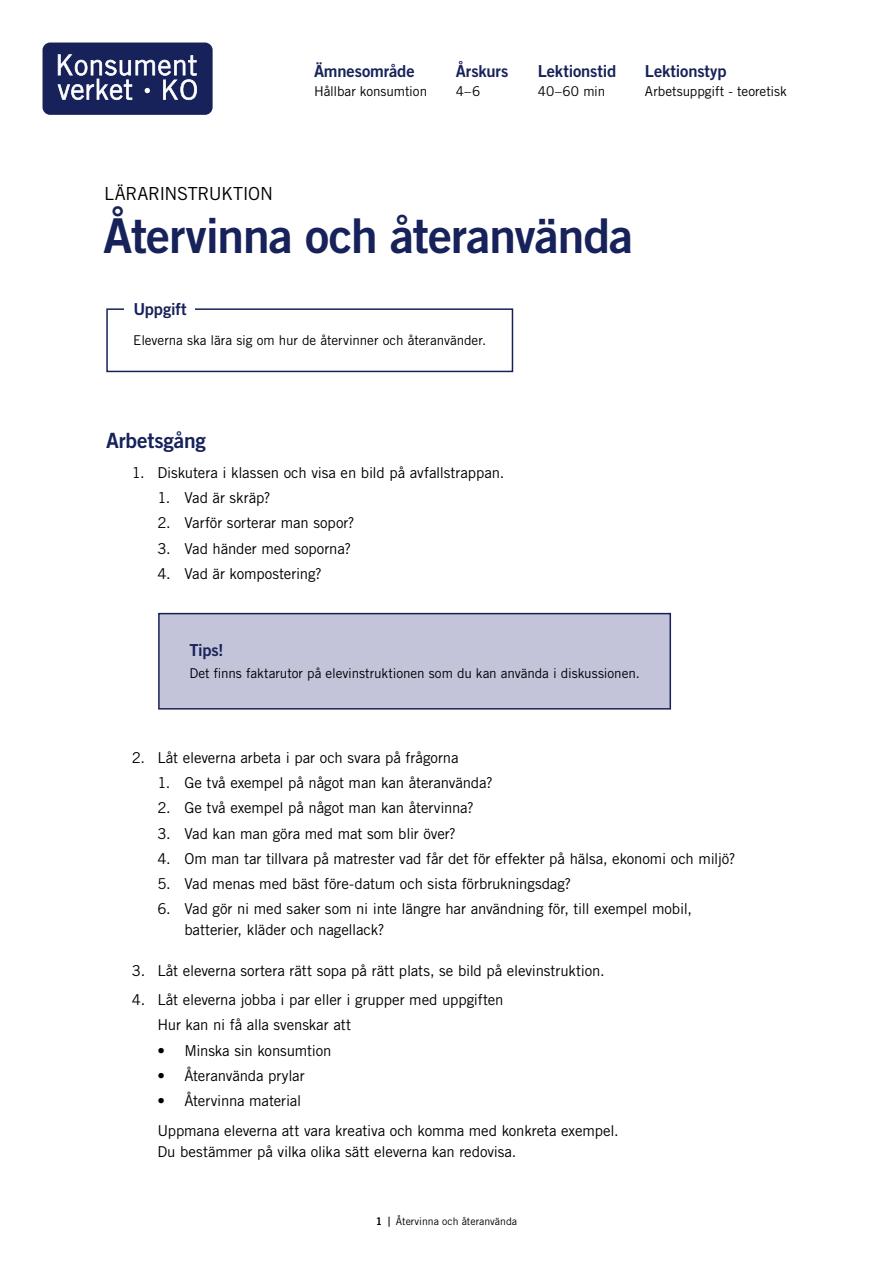
<style>
.page{position:relative;width:893px;height:1263px;background:#fff}
.page>*{position:absolute;margin:0;border:0;box-sizing:border-box;transform-origin:0 0}
.Rubrik_1__H1{font:48px "Trade Gothic LT Std Bd 2";letter-spacing:-.02em;color:#162259}
.Rubrik_2__H2{font:21px "Trade Gothic LT Std Bd 2";letter-spacing:-.01em;color:#162259}
.Överrubrik__P{font:18px "Trade Gothic LT Std";letter-spacing:-.025em;color:#000}
.Notis_-_Rubrik_1__H3{font:16.5px "Trade Gothic LT Std Bd 2";letter-spacing:-.01em;color:#162259}
.Numrerad__ej_nummer{font:15px/21px "Trade Gothic LT Std";letter-spacing:-.01em;color:#000}
.Notis_-_Brödtext__P{font:13.5px "Trade Gothic LT Std";letter-spacing:-.005em;color:#000}
.t1{font:10.5px "Trade Gothic LT Std";color:#000}
.t2{font:10.5px "Trade Gothic LT Std Bd 2";color:#000}
</style>
<div class="page">
<div style="left:43px;top:43px;width:170px;height:72px;background:#162259;border-radius:8px"></div>
<svg style="left:57px;top:54px;width:140px;height:46px"></svg>
<svg style="left:106px;top:308px;width:408px;height:65px"></svg>
<div style="left:125px;top:295px;width:70px;height:29px;background:#fff"></div>
<div style="left:159px;top:614px;width:511px;height:95px;background:#c3c4da"></div>
<div style="left:158px;top:613px;width:513px;height:96px;border:2px solid #162259"></div>
<p class="Notis_-_Rubrik_1__H3" style="left:314px;top:61px;width:102px">Ämnesområde</p>
<p class="Notis_-_Brödtext__P" style="left:314px;top:83px;width:115px">Hållbar konsumtion</p>
<p class="Notis_-_Rubrik_1__H3" style="left:456px;top:61px;width:54px">Årskurs</p>
<p class="Notis_-_Brödtext__P" style="left:456px;top:83px;width:26px">4–6</p>
<p class="Notis_-_Rubrik_1__H3" style="left:538px;top:61px;width:80px">Lektionstid</p>
<p class="Notis_-_Brödtext__P" style="left:538px;top:83px;width:69px">40–60 min</p>
<p class="Notis_-_Rubrik_1__H3" style="left:645px;top:61px;width:83px">Lektionstyp</p>
<p class="Notis_-_Brödtext__P" style="left:645px;top:83px;width:143px">Arbetsuppgift - teoretisk</p>
<p class="Överrubrik__P" style="left:104px;top:183px;width:170px">LÄRARINSTRUKTION</p>
<h1 class="Rubrik_1__H1" style="left:103px;top:206px;width:531px">Återvinna och återanvända</h1>
<h2 class="Notis_-_Rubrik_1__H3" style="left:133px;top:299px;width:55px">Uppgift</h2>
<p class="Notis_-_Brödtext__P" style="left:133px;top:332px;width:354px">Eleverna ska lära sig om hur de återvinner och återanvänder.</p>
<h2 class="Rubrik_2__H2" style="left:106px;top:428px;width:101px">Arbetsgång</h2>
<p class="Numrerad__ej_nummer" style="left:132px;top:462px;width:374px">1. Diskutera i klassen och visa en bild på avfallstrappan.</p>
<p class="Numrerad__ej_nummer" style="left:157px;top:487px;width:115px">1. Vad är skräp?</p>
<p class="Numrerad__ej_nummer" style="left:157px;top:512px;width:198px">2. Varför sorterar man sopor?</p>
<p class="Numrerad__ej_nummer" style="left:157px;top:538px;width:195px">3. Vad händer med soporna?</p>
<p class="Numrerad__ej_nummer" style="left:157px;top:563px;width:166px">4. Vad är kompostering?</p>
<h3 class="Notis_-_Rubrik_1__H3" style="left:189px;top:640px;width:36px">Tips!</h3>
<p class="Notis_-_Brödtext__P" style="left:189px;top:665px;width:452px">Det finns faktarutor på elevinstruktionen som du kan använda i diskussionen.</p>
<p class="Numrerad__ej_nummer" style="left:132px;top:747px;width:328px">2. Låt eleverna arbeta i par och svara på frågorna</p>
<p class="Numrerad__ej_nummer" style="left:157px;top:772px;width:337px">1. Ge två exempel på något man kan återanvända?</p>
<p class="Numrerad__ej_nummer" style="left:157px;top:797px;width:318px">2. Ge två exempel på något man kan återvinna?</p>
<p class="Numrerad__ej_nummer" style="left:157px;top:823px;width:300px">3. Vad kan man göra med mat som blir över?</p>
<p class="Numrerad__ej_nummer" style="left:157px;top:848px;width:580px">4. Om man tar tillvara på matrester vad får det för effekter på hälsa, ekonomi och miljö?</p>
<p class="Numrerad__ej_nummer" style="left:157px;top:873px;width:415px">5. Vad menas med bäst före-datum och sista förbrukningsdag?</p>
<p class="Numrerad__ej_nummer" style="left:184px;top:898px;width:509px;text-indent:-27px">6. Vad gör ni med saker som ni inte längre har användning för, till exempel mobil, batterier, kläder och nagellack?</p>
<p class="Numrerad__ej_nummer" style="left:132px;top:959px;width:474px">3. Låt eleverna sortera rätt sopa på rätt plats, se bild på elevinstruktion.</p>
<p class="Numrerad__ej_nummer" style="left:157px;top:987px;width:348px;line-height:25.2px;text-indent:-26px">4. Låt eleverna jobba i par eller i grupper med uppgiften<br>Hur kan ni få alla svenskar att</p>
<p class="Numrerad__ej_nummer" style="left:157px;top:1039px;width:176px">• Minska sin konsumtion</p>
<p class="Numrerad__ej_nummer" style="left:157px;top:1065px;width:149px">• Återanvända prylar</p>
<p class="Numrerad__ej_nummer" style="left:157px;top:1090px;width:145px">• Återvinna material</p>
<p class="Numrerad__ej_nummer" style="left:157px;top:1119px;width:463px">Uppmana eleverna att vara kreativa och komma med konkreta exempel.<br>Du bestämmer på vilka olika sätt eleverna kan redovisa.</p>
<p class="t2" style="left:376px;top:1215px;width:8px">1</p>
<p class="t1" style="left:396px;top:1215px;width:123px">Återvinna och återanvända</p>
</div>
